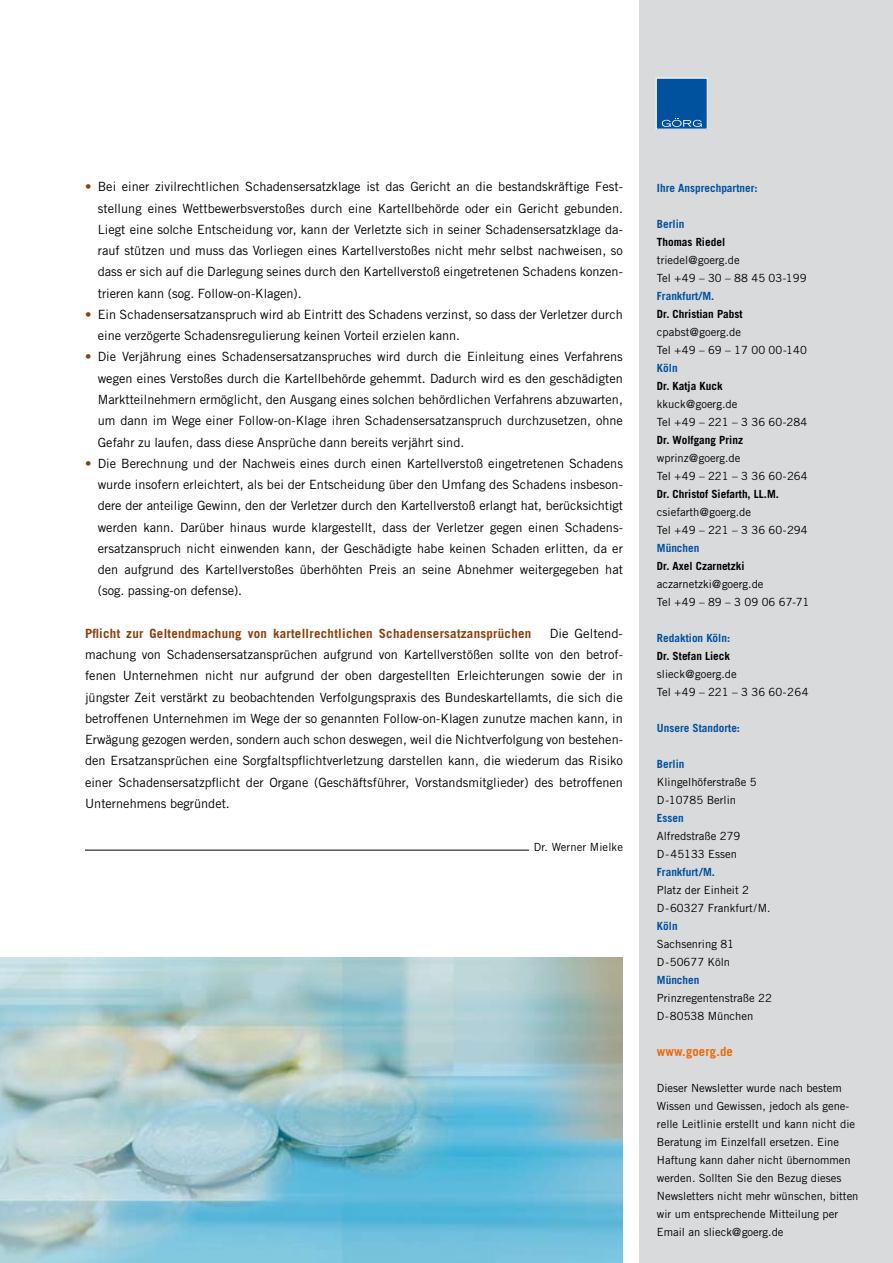
<style>
.page{position:relative;width:893px;height:1263px;background:#fff}
.page>*{position:absolute;margin:0;border:0;box-sizing:border-box;transform-origin:0 0}
.t1{font:12.75px/21.3px "Trade Gothic";color:#000;text-align:justify}
.t2{font:700 12.75px "Trade Gothic";letter-spacing:.02em;color:#8a400e}
.t3{font:700 12.75px "Trade Gothic";color:#eb690a}
.t4{font:11.25px/18px "Trade Gothic";color:#000}
.t5{font:700 11.25px "Trade Gothic";color:#00519e}
.t6{font:700 11.25px "Trade Gothic";color:#000}
.s1{color:#8a400e}
</style>
<div class="page">
<div style="left:640px;top:0;width:253px;height:1263px;background:#d9dadb"></div>
<div style="left:656px;top:78px;width:51px;height:51px;background:#00519e"></div>
<div style="left:656px;top:78px;width:52px;height:52px;border:1px solid #fff"></div>
<svg style="left:662px;top:118px;width:40px;height:9px"></svg>
<img style="left:0;top:958px;width:623px;height:305px">
<hr style="left:85px;top:850px;width:444px;height:1px;background:#000">
<p class="t1" style="left:98px;top:176px;width:527px;text-indent:-13px"><span class="s1">•</span> Bei einer zivilrechtlichen Schadensersatzklage ist das Gericht an die bestandskräftige Fest&shy;stellung eines Wettbewerbsverstoßes durch eine Kartellbehörde oder ein Gericht gebunden.<br>Liegt eine solche Entscheidung vor, kann der Verletzte sich in seiner Schadensersatzklage da&shy;rauf stützen und muss das Vorliegen eines Kartellverstoßes nicht mehr selbst nachweisen, so dass er sich auf die Darlegung seines durch den Kartellverstoß eingetretenen Schadens konzen&shy;trieren kann (sog. Follow-on-Klagen).</p>
<p class="t1" style="left:98px;top:304px;width:527px;text-indent:-13px"><span class="s1">•</span> Ein Schadensersatzanspruch wird ab Eintritt des Schadens verzinst, so dass der Verletzer durch eine verzögerte Schadensregulierung keinen Vorteil erzielen kann.</p>
<p class="t1" style="left:98px;top:346px;width:527px;text-indent:-13px"><span class="s1">•</span> Die Verjährung eines Schadensersatzanspruches wird durch die Einleitung eines Verfahrens wegen eines Verstoßes durch die Kartellbehörde gehemmt. Dadurch wird es den geschädigten Marktteilnehmern ermöglicht, den Ausgang eines solchen behördlichen Verfahrens abzuwarten, um dann im Wege einer Follow-on-Klage ihren Schadensersatzanspruch durchzusetzen, ohne Gefahr zu laufen, dass diese Ansprüche dann bereits verjährt sind.</p>
<p class="t1" style="left:98px;top:452px;width:527px;text-indent:-13px"><span class="s1">•</span> Die Berechnung und der Nachweis eines durch einen Kartellverstoß eingetretenen Schadens wurde insofern erleichtert, als bei der Entscheidung über den Umfang des Schadens insbeson&shy;dere der anteilige Gewinn, den der Verletzer durch den Kartellverstoß erlangt hat, berücksichtigt werden kann. Darüber hinaus wurde klargestellt, dass der Verletzer gegen einen Schadens&shy;ersatzanspruch nicht einwenden kann, der Geschädigte habe keinen Schaden erlitten, da er den aufgrund des Kartellverstoßes überhöhten Preis an seine Abnehmer weitergegeben hat (sog. passing-on defense).</p>
<p class="t2" style="left:85px;top:625px;width:448px">Pflicht zur Geltendmachung von kartellrechtlichen Schadensersatzansprüchen</p>
<p class="t1" style="left:85px;top:622px;width:539px;text-indent:465px">Die Geltend&shy;machung von Schadensersatzansprüchen aufgrund von Kartellverstößen sollte von den betrof&shy;fenen Unternehmen nicht nur aufgrund der oben dargestellten Erleichterungen sowie der in jüngster Zeit verstärkt zu beobachtenden Verfolgungspraxis des Bundeskartellamts, die sich die betroffenen Unternehmen im Wege der so genannten Follow-on-Klagen zunutze machen kann, in Erwägung gezogen werden, sondern auch schon deswegen, weil die Nichtverfolgung von bestehen&shy;den Ersatzansprüchen eine Sorgfaltspflichtverletzung darstellen kann, die wiederum das Risiko einer Schadensersatzpflicht der Organe (Geschäftsführer, Vorstandsmitglieder) des betroffenen Unternehmens begründet.</p>
<p class="t4" style="left:534px;top:837px;width:91px">Dr. Werner Mielke</p>
<p class="t5" style="left:657px;top:181px;width:102px">Ihre Ansprechpartner:</p>
<p class="t5" style="left:657px;top:217px;width:29px">Berlin</p>
<p class="t6" style="left:657px;top:235px;width:70px">Thomas Riedel</p>
<p class="t4" style="left:657px;top:250px;width:151px">triedel@goerg.de<br>Tel +49 – 30 – 88 45 03-199</p>
<p class="t5" style="left:657px;top:289px;width:59px">Frankfurt/M.</p>
<p class="t6" style="left:657px;top:307px;width:87px">Dr. Christian Pabst</p>
<p class="t4" style="left:657px;top:322px;width:151px">cpabst@goerg.de<br>Tel +49 – 69 – 17 00 00-140</p>
<p class="t5" style="left:657px;top:361px;width:22px">Köln</p>
<p class="t6" style="left:657px;top:379px;width:67px">Dr. Katja Kuck</p>
<p class="t4" style="left:657px;top:394px;width:152px">kkuck@goerg.de<br>Tel +49 – 221 – 3 36 60-284</p>
<p class="t6" style="left:657px;top:433px;width:88px">Dr. Wolfgang Prinz</p>
<p class="t4" style="left:657px;top:448px;width:152px">wprinz@goerg.de<br>Tel +49 – 221 – 3 36 60-264</p>
<p class="t6" style="left:657px;top:487px;width:123px">Dr. Christof Siefarth, LL.M.</p>
<p class="t4" style="left:657px;top:502px;width:152px">csiefarth@goerg.de<br>Tel +49 – 221 – 3 36 60-294</p>
<p class="t5" style="left:657px;top:541px;width:44px">München</p>
<p class="t6" style="left:657px;top:559px;width:89px">Dr. Axel Czarnetzki</p>
<p class="t4" style="left:657px;top:574px;width:154px">aczarnetzki@goerg.de<br>Tel +49 – 89 – 3 09 06 67-71</p>
<p class="t5" style="left:657px;top:631px;width:75px">Redaktion Köln:</p>
<p class="t6" style="left:657px;top:649px;width:75px">Dr. Stefan Lieck</p>
<p class="t4" style="left:657px;top:664px;width:153px">slieck@goerg.de<br>Tel +49 – 221 – 3 36 60-264</p>
<p class="t5" style="left:657px;top:721px;width:85px">Unsere Standorte:</p>
<p class="t5" style="left:657px;top:757px;width:29px">Berlin</p>
<p class="t4" style="left:657px;top:772px;width:101px">Klingelhöferstraße 5<br>D-10785 Berlin</p>
<p class="t5" style="left:657px;top:811px;width:28px">Essen</p>
<p class="t4" style="left:657px;top:826px;width:85px">Alfredstraße 279<br>D-45133 Essen</p>
<p class="t5" style="left:657px;top:865px;width:59px">Frankfurt/M.</p>
<p class="t4" style="left:657px;top:880px;width:115px">Platz der Einheit 2<br>D-60327 Frankfurt/M.</p>
<p class="t5" style="left:657px;top:919px;width:22px">Köln</p>
<p class="t4" style="left:657px;top:934px;width:79px">Sachsenring 81<br>D-50677 Köln</p>
<p class="t5" style="left:657px;top:973px;width:44px">München</p>
<p class="t4" style="left:657px;top:988px;width:116px">Prinzregentenstraße 22<br>D-80538 München</p>
<p class="t3" style="left:657px;top:1043px;width:77px">www.goerg.de</p>
<p class="t4" style="left:657px;top:1078px;width:203px">Dieser Newsletter wurde nach bestem Wissen und Gewissen, jedoch als gene&shy;relle Leitlinie erstellt und kann nicht die Beratung im Einzelfall ersetzen. Eine Haftung kann daher nicht übernommen werden. Sollten Sie den Bezug dieses Newsletters nicht mehr wünschen, bitten wir um entsprechende Mitteilung per Email an slieck@goerg.de</p>
</div>
